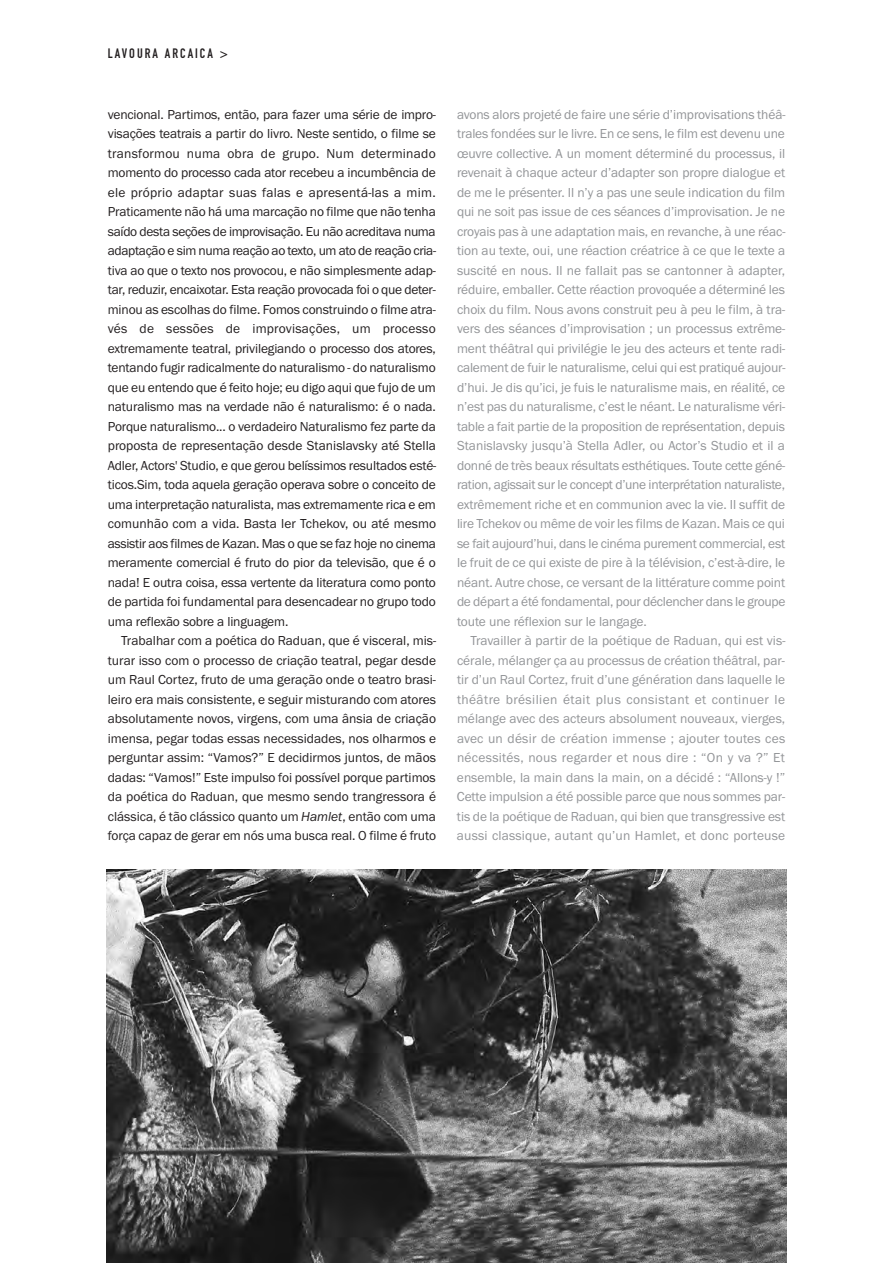
<style>
.page{position:relative;width:893px;height:1263px;background:#fff}
.page>*{position:absolute;margin:0;border:0;box-sizing:border-box;transform-origin:0 0}
.t1{font:13.5px "Franklin Gothic";letter-spacing:-.005em;color:#939598}
.t2{font:13.5px "Franklin Gothic";letter-spacing:-.01em;color:#231f20}
.t3{font:13.5px "Franklin Gothic";letter-spacing:.015em;color:#231f20}
.t4{font:13.5px "Franklin Gothic";letter-spacing:-.025em;color:#939598}
.t5{font:13.5px "Franklin Gothic";letter-spacing:.03em;color:#939598}
.t6{font:13.5px "Franklin Gothic";letter-spacing:.015em;color:#939598}
.t7{font:13.5px "Franklin Gothic";letter-spacing:.02em;color:#939598}
.t8{font:13.5px "DIN Engschrift Alternate";letter-spacing:.15em;color:#231f20}
.s1{font-style:italic}
</style>
<div class="page">
<img style="left:106px;top:870px;width:681px;height:393px">
<p class="t8" style="left:108px;top:48px;width:122px">LAVOURA ARCAICA &gt;</p>
<p class="t2" style="left:108px;top:106px;width:330px">vencional. Partimos, então, para fazer uma série de impro-</p>
<p class="t2" style="left:108px;top:126px;width:330px">visações teatrais a partir do livro. Neste sentido, o filme se</p>
<p class="t3" style="left:108px;top:145px;width:329px">transformou numa obra de grupo. Num determinado</p>
<p class="t2" style="left:108px;top:165px;width:330px">momento do processo cada ator recebeu a incumbência de</p>
<p class="t3" style="left:108px;top:184px;width:329px">ele próprio adaptar suas falas e apresentá-las a mim.</p>
<p class="t2" style="left:108px;top:204px;width:330px">Praticamente não há uma marcação no filme que não tenha</p>
<p class="t2" style="left:108px;top:223px;width:329px">saído desta seções de improvisação. Eu não acreditava numa</p>
<p class="t2" style="left:108px;top:243px;width:330px">adaptação e sim numa reação ao texto, um ato de reação cria-</p>
<p class="t2" style="left:108px;top:262px;width:330px">tiva ao que o texto nos provocou, e não simplesmente adap-</p>
<p class="t2" style="left:108px;top:282px;width:329px">tar, reduzir, encaixotar. Esta reação provocada foi o que deter-</p>
<p class="t2" style="left:108px;top:301px;width:330px">minou as escolhas do filme. Fomos construindo o filme atra-</p>
<p class="t3" style="left:108px;top:321px;width:329px">vés de sessões de improvisações, um processo</p>
<p class="t2" style="left:108px;top:340px;width:330px">extremamente teatral, privilegiando o processo dos atores,</p>
<p class="t2" style="left:108px;top:360px;width:329px">tentando fugir radicalmente do naturalismo - do naturalismo</p>
<p class="t2" style="left:108px;top:379px;width:330px">que eu entendo que é feito hoje; eu digo aqui que fujo de um</p>
<p class="t2" style="left:108px;top:399px;width:330px">naturalismo mas na verdade não é naturalismo: é o nada.</p>
<p class="t2" style="left:108px;top:418px;width:330px">Porque naturalismo... o verdadeiro Naturalismo fez parte da</p>
<p class="t2" style="left:108px;top:438px;width:330px">proposta de representação desde Stanislavsky até Stella</p>
<p class="t2" style="left:108px;top:457px;width:330px">Adler, Actors' Studio, e que gerou belíssimos resultados esté-</p>
<p class="t2" style="left:108px;top:477px;width:330px">ticos.Sim, toda aquela geração operava sobre o conceito de</p>
<p class="t2" style="left:108px;top:496px;width:330px">uma interpretação naturalista, mas extremamente rica e em</p>
<p class="t2" style="left:108px;top:516px;width:330px">comunhão com a vida. Basta ler Tchekov, ou até mesmo</p>
<p class="t2" style="left:108px;top:535px;width:330px">assistir aos filmes de Kazan. Mas o que se faz hoje no cinema</p>
<p class="t2" style="left:108px;top:555px;width:330px">meramente comercial é fruto do pior da televisão, que é o</p>
<p class="t2" style="left:108px;top:574px;width:330px">nada! E outra coisa, essa vertente da literatura como ponto</p>
<p class="t2" style="left:108px;top:594px;width:330px">de partida foi fundamental para desencadear no grupo todo</p>
<p class="t2" style="left:108px;top:613px;width:182px">uma reflexão sobre a linguagem.</p>
<p class="t2" style="left:121px;top:633px;width:316px">Trabalhar com a poética do Raduan, que é visceral, mis-</p>
<p class="t2" style="left:108px;top:652px;width:330px">turar isso com o processo de criação teatral, pegar desde</p>
<p class="t2" style="left:108px;top:672px;width:330px">um Raul Cortez, fruto de uma geração onde o teatro brasi-</p>
<p class="t2" style="left:108px;top:691px;width:330px">leiro era mais consistente, e seguir misturando com atores</p>
<p class="t2" style="left:108px;top:711px;width:330px">absolutamente novos, virgens, com uma ânsia de criação</p>
<p class="t2" style="left:108px;top:730px;width:330px">imensa, pegar todas essas necessidades, nos olharmos e</p>
<p class="t2" style="left:108px;top:750px;width:330px">perguntar assim: “Vamos?” E decidirmos juntos, de mãos</p>
<p class="t2" style="left:108px;top:769px;width:330px">dadas: “Vamos!” Este impulso foi possível porque partimos</p>
<p class="t2" style="left:108px;top:789px;width:330px">da poética do Raduan, que mesmo sendo trangressora é</p>
<p class="t2" style="left:108px;top:808px;width:330px">clássica, é tão clássico quanto um <span class="s1">Hamlet</span>, então com uma</p>
<p class="t2" style="left:108px;top:828px;width:330px">força capaz de gerar em nós uma busca real. O filme é fruto</p>
<p class="t1" style="left:457px;top:106px;width:330px">avons alors projeté de faire une série d’improvisations théâ-</p>
<p class="t1" style="left:457px;top:126px;width:329px">trales fondées sur le livre. En ce sens, le film est devenu une</p>
<p class="t1" style="left:457px;top:145px;width:330px">œuvre collective. A un moment déterminé du processus, il</p>
<p class="t1" style="left:457px;top:165px;width:330px">revenait à chaque acteur d’adapter son propre dialogue et</p>
<p class="t1" style="left:457px;top:184px;width:330px">de me le présenter. Il n’y a pas une seule indication du film</p>
<p class="t1" style="left:457px;top:204px;width:330px">qui ne soit pas issue de ces séances d’improvisation. Je ne</p>
<p class="t1" style="left:457px;top:223px;width:330px">croyais pas à une adaptation mais, en revanche, à une réac-</p>
<p class="t1" style="left:457px;top:243px;width:330px">tion au texte, oui, une réaction créatrice à ce que le texte a</p>
<p class="t1" style="left:457px;top:262px;width:330px">suscité en nous. Il ne fallait pas se cantonner à adapter,</p>
<p class="t1" style="left:457px;top:282px;width:330px">réduire, emballer. Cette réaction provoquée a déterminé les</p>
<p class="t1" style="left:457px;top:301px;width:330px">choix du film. Nous avons construit peu à peu le film, à tra-</p>
<p class="t1" style="left:457px;top:321px;width:330px">vers des séances d’improvisation ; un processus extrême-</p>
<p class="t1" style="left:457px;top:340px;width:330px">ment théâtral qui privilégie le jeu des acteurs et tente radi-</p>
<p class="t1" style="left:457px;top:360px;width:330px">calement de fuir le naturalisme, celui qui est pratiqué aujour-</p>
<p class="t1" style="left:457px;top:379px;width:330px">d’hui. Je dis qu’ici, je fuis le naturalisme mais, en réalité, ce</p>
<p class="t1" style="left:457px;top:399px;width:330px">n’est pas du naturalisme, c’est le néant. Le naturalisme véri-</p>
<p class="t1" style="left:457px;top:418px;width:329px">table a fait partie de la proposition de représentation, depuis</p>
<p class="t1" style="left:457px;top:438px;width:330px">Stanislavsky jusqu’à Stella Adler, ou Actor’s Studio et il a</p>
<p class="t1" style="left:457px;top:457px;width:330px">donné de très beaux résultats esthétiques. Toute cette géné-</p>
<p class="t4" style="left:457px;top:477px;width:329px">ration, agissait sur le concept d’une interprétation naturaliste,</p>
<p class="t1" style="left:457px;top:496px;width:330px">extrêmement riche et en communion avec la vie. Il suffit de</p>
<p class="t1" style="left:457px;top:516px;width:329px">lire Tchekov ou même de voir les films de Kazan. Mais ce qui</p>
<p class="t1" style="left:457px;top:535px;width:330px">se fait aujourd’hui, dans le cinéma purement commercial, est</p>
<p class="t1" style="left:457px;top:555px;width:330px">le fruit de ce qui existe de pire à la télévision, c’est-à-dire, le</p>
<p class="t1" style="left:457px;top:574px;width:330px">néant. Autre chose, ce versant de la littérature comme point</p>
<p class="t1" style="left:457px;top:594px;width:330px">de départ a été fondamental, pour déclencher dans le groupe</p>
<p class="t1" style="left:457px;top:613px;width:191px">toute une réflexion sur le langage.</p>
<p class="t1" style="left:470px;top:633px;width:316px">Travailler à partir de la poétique de Raduan, qui est vis-</p>
<p class="t1" style="left:457px;top:652px;width:329px">cérale, mélanger ça au processus de création théâtral, par-</p>
<p class="t1" style="left:457px;top:672px;width:330px">tir d’un Raul Cortez, fruit d’une génération dans laquelle le</p>
<p class="t5" style="left:457px;top:691px;width:330px">théâtre brésilien était plus consistant et continuer le</p>
<p class="t1" style="left:457px;top:711px;width:330px">mélange avec des acteurs absolument nouveaux, vierges,</p>
<p class="t6" style="left:457px;top:730px;width:330px">avec un désir de création immense ; ajouter toutes ces</p>
<p class="t7" style="left:457px;top:750px;width:330px">nécessités, nous regarder et nous dire : “On y va ?” Et</p>
<p class="t1" style="left:457px;top:769px;width:330px">ensemble, la main dans la main, on a décidé : “Allons-y !”</p>
<p class="t1" style="left:457px;top:789px;width:330px">Cette impulsion a été possible parce que nous sommes par-</p>
<p class="t1" style="left:457px;top:808px;width:330px">tis de la poétique de Raduan, qui bien que transgressive est</p>
<p class="t1" style="left:457px;top:828px;width:330px">aussi classique, autant qu’un Hamlet, et donc porteuse</p>
</div>
